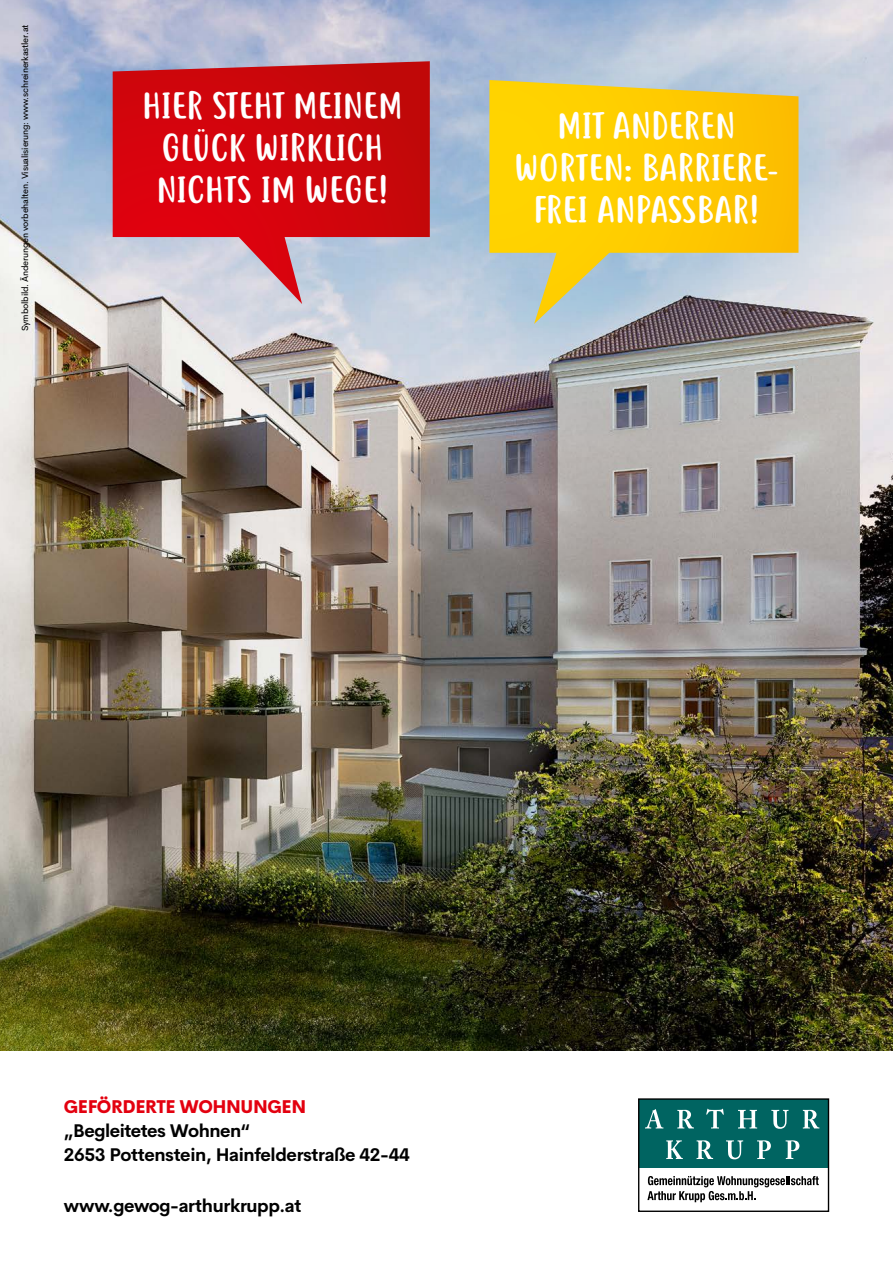
<style>
.page{position:relative;width:893px;height:1263px;background:#fff}
.page>*{position:absolute;margin:0;border:0;box-sizing:border-box;transform-origin:0 0}
.t1{font:36px/42px "Justtellmewhat";color:#fff;text-align:center}
.t2{font:700 18px/24px "Cerebri Sans";letter-spacing:-.02em;color:#000}
.t3{font:800 18px "Cerebri Sans";letter-spacing:-.025em;color:#e3000f}
.t4{font:9px "Cerebri Sans";letter-spacing:-.02em;color:#000}
</style>
<div class="page">
<img style="left:0;top:0;width:893px;height:1050px">
<div style="left:639px;top:1099px;width:189px;height:68px;background:#006461"></div>
<div style="left:638px;top:1098px;width:191px;height:114px;border:1px solid #000"></div>
<svg style="left:647px;top:1176px;width:172px;height:26px"></svg>
<svg style="left:645px;top:1109px;width:18px;height:19px"></svg>
<svg style="left:677px;top:1110px;width:17px;height:18px"></svg>
<svg style="left:706px;top:1109px;width:18px;height:19px"></svg>
<svg style="left:738px;top:1110px;width:19px;height:18px"></svg>
<svg style="left:771px;top:1110px;width:17px;height:19px"></svg>
<svg style="left:803px;top:1110px;width:16px;height:18px"></svg>
<svg style="left:666px;top:1140px;width:17px;height:19px"></svg>
<svg style="left:697px;top:1140px;width:16px;height:19px"></svg>
<svg style="left:726px;top:1140px;width:17px;height:19px"></svg>
<svg style="left:757px;top:1140px;width:14px;height:19px"></svg>
<svg style="left:786px;top:1140px;width:13px;height:19px"></svg>
<div style="left:294px;top:0;width:599px;height:483px;background:#0075be;opacity:.5"></div>
<svg style="left:489px;top:80px;width:309px;height:173px;background:#faca0b"></svg>
<svg style="left:534px;top:243px;width:86px;height:81px;background:#cac885"></svg>
<svg style="left:113px;top:61px;width:317px;height:176px;background:#ce0a11"></svg>
<svg style="left:228px;top:226px;width:74px;height:78px;background:#d27e8a"></svg>
<p class="t4" style="left:18px;top:331px;width:308px;rotate:-90deg">Symbolbild. Änderungen vorbehalten. Visualisierung: www.schreinerkastler.at</p>
<p class="t1" style="left:142px;top:89px;width:262px">HIER STEHT MEINEM<br>GLÜCK WIRKLICH<br>NICHTS IM WEGE!</p>
<p class="t1" style="left:514px;top:108px;width:266px">MIT ANDEREN<br>WORTEN: BARRIERE-<br>FREI ANPASSBAR!</p>
<p class="t3" style="left:64px;top:1092px;width:244px">GEFÖRDERTE WOHNUNGEN</p>
<p class="t2" style="left:64px;top:1117px;width:348px">„Begleitetes Wohnen“<br>2653 Pottenstein, Hainfelderstraße 42-44</p>
<p class="t2" style="left:64px;top:1192px;width:239px">www.gewog-arthurkrupp.at</p>
</div>
